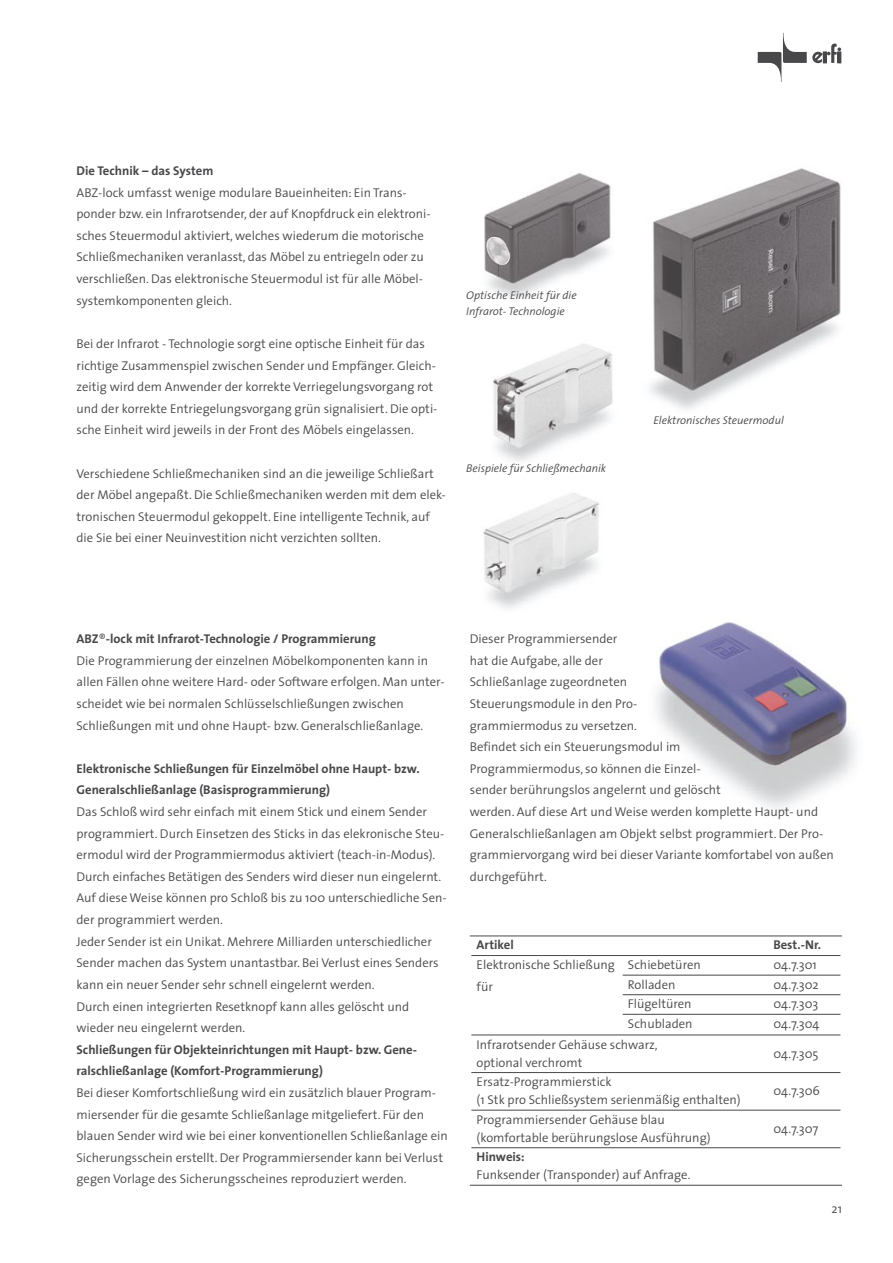
<style>
.page{position:relative;width:893px;height:1263px;background:#fff}
.page>*{position:absolute;margin:0;border:0;box-sizing:border-box;transform-origin:0 0}
.body{font:300 12.75px/21.6px "The Sans";color:#48484b}
.body_fett{font:700 12.75px/21.6px "The Sans";color:#48484b}
.body_12{font:300 12.75px/18px "The Sans";color:#48484b}
.bu{font:italic 300 11.25px/16.5px "The Sans";color:#48484b}
.s1{font-weight:300}
</style>
<div class="page">
<svg style="left:758px;top:33px;width:83px;height:49px"></svg>
<img style="left:656px;top:622px;width:201px;height:187px">
<img style="left:650px;top:168px;width:191px;height:242px">
<img style="left:493px;top:344px;width:120px;height:117px">
<img style="left:484px;top:172px;width:127px;height:127px">
<img style="left:483px;top:493px;width:116px;height:115px">
<hr style="left:470px;top:935px;width:152px;height:1px;background:#48484b">
<hr style="left:622px;top:935px;width:145px;height:1px;background:#48484b">
<hr style="left:767px;top:935px;width:75px;height:1px;background:#48484b">
<hr style="left:471px;top:955px;width:151px;height:1px;background:#48484b">
<hr style="left:622px;top:955px;width:145px;height:1px;background:#48484b">
<hr style="left:767px;top:955px;width:73px;height:1px;background:#48484b">
<hr style="left:623px;top:975px;width:144px;height:1px;background:#48484b">
<hr style="left:767px;top:975px;width:73px;height:1px;background:#48484b">
<hr style="left:623px;top:994px;width:144px;height:1px;background:#48484b">
<hr style="left:767px;top:994px;width:73px;height:1px;background:#48484b">
<hr style="left:623px;top:1014px;width:144px;height:1px;background:#48484b">
<hr style="left:767px;top:1014px;width:73px;height:1px;background:#48484b">
<hr style="left:471px;top:1034px;width:151px;height:1px;background:#48484b">
<hr style="left:622px;top:1034px;width:145px;height:1px;background:#48484b">
<hr style="left:767px;top:1034px;width:73px;height:1px;background:#48484b">
<hr style="left:471px;top:1072px;width:151px;height:1px;background:#48484b">
<hr style="left:622px;top:1072px;width:145px;height:1px;background:#48484b">
<hr style="left:767px;top:1072px;width:73px;height:1px;background:#48484b">
<hr style="left:471px;top:1110px;width:151px;height:1px;background:#48484b">
<hr style="left:622px;top:1110px;width:145px;height:1px;background:#48484b">
<hr style="left:767px;top:1110px;width:73px;height:1px;background:#48484b">
<hr style="left:471px;top:1147px;width:151px;height:1px;background:#48484b">
<hr style="left:622px;top:1147px;width:145px;height:1px;background:#48484b">
<hr style="left:767px;top:1147px;width:73px;height:1px;background:#48484b">
<hr style="left:470px;top:1185px;width:152px;height:1px;background:#48484b">
<hr style="left:622px;top:1185px;width:145px;height:1px;background:#48484b">
<hr style="left:767px;top:1185px;width:75px;height:1px;background:#48484b">
<p class="body_fett" style="left:77px;top:160px;width:138px">Die Technik – das System</p>
<p class="body" style="left:77px;top:181px;width:355px">ABZ-lock umfasst wenige modulare Baueinheiten: Ein Trans&shy;ponder bzw. ein Infrarotsender, der auf Knopfdruck ein elektroni&shy;sches Steuermodul aktiviert, welches wiederum die motorische Schließmechaniken veranlasst, das Möbel zu entriegeln oder zu verschließen. Das elektronische Steuermodul ist für alle Möbel&shy;systemkomponenten gleich.</p>
<p class="body" style="left:77px;top:332px;width:362px">Bei der Infrarot - Technologie sorgt eine optische Einheit für das richtige Zusammenspiel zwischen Sender und Empfänger. Gleich&shy;zeitig wird dem Anwender der korrekte Verriegelungsvorgang rot und der korrekte Entriegelungsvorgang grün signalisiert. Die opti&shy;sche Einheit wird jeweils in der Front des Möbels eingelassen.</p>
<p class="body" style="left:77px;top:462px;width:371px">Verschiedene Schließmechaniken sind an die jeweilige Schließart der Möbel angepaßt. Die Schließmechaniken werden mit dem elek&shy;tronischen Steuermodul gekoppelt. Eine intelligente Technik, auf die Sie bei einer Neuinvestition nicht verzichten sollten.</p>
<p class="bu" style="left:466px;top:286px;width:112px">Optische Einheit für die<br>Infrarot- Technologie</p>
<p class="bu" style="left:466px;top:460px;width:141px">Beispiele für Schließmechanik</p>
<p class="bu" style="left:653px;top:412px;width:132px">Elektronisches Steuermodul</p>
<p class="body_fett" style="left:77px;top:628px;width:301px">ABZ<span class="s1">®</span>-lock mit Infrarot-Technologie / Programmierung</p>
<p class="body" style="left:77px;top:649px;width:369px">Die Programmierung der einzelnen Möbelkomponenten kann in allen Fällen ohne weitere Hard- oder Software erfolgen. Man unter&shy;scheidet wie bei normalen Schlüsselschließungen zwischen Schließungen mit und ohne Haupt- bzw. Generalschließanlage.</p>
<p class="body_fett" style="left:77px;top:757px;width:345px">Elektronische Schließungen für Einzelmöbel ohne Haupt- bzw.<br>Generalschließanlage (Basisprogrammierung)</p>
<p class="body" style="left:77px;top:800px;width:372px">Das Schloß wird sehr einfach mit einem Stick und einem Sender programmiert. Durch Einsetzen des Sticks in das elekronische Steu&shy;ermodul wird der Programmiermodus aktiviert (teach-in-Modus).<br>Durch einfaches Betätigen des Senders wird dieser nun eingelernt.<br>Auf diese Weise können pro Schloß bis zu 100 unterschiedliche Sen&shy;der programmiert werden.</p>
<p class="body" style="left:77px;top:930px;width:364px">Jeder Sender ist ein Unikat. Mehrere Milliarden unterschiedlicher<br>Sender machen das System unantastbar. Bei Verlust eines Senders kann ein neuer Sender sehr schnell eingelernt werden.</p>
<p class="body" style="left:77px;top:995px;width:334px">Durch einen integrierten Resetknopf kann alles gelöscht und wieder neu eingelernt werden.</p>
<p class="body_fett" style="left:77px;top:1038px;width:342px">Schließungen für Objekteinrichtungen mit Haupt- bzw. Gene&shy;ralschließanlage (Komfort-Programmierung)</p>
<p class="body" style="left:77px;top:1081px;width:373px">Bei dieser Komfortschließung wird ein zusätzlich blauer Program&shy;miersender für die gesamte Schließanlage mitgeliefert. Für den blauen Sender wird wie bei einer konventionellen Schließanlage ein Sicherungsschein erstellt. Der Programmiersender kann bei Verlust gegen Vorlage des Sicherungsscheines reproduziert werden.</p>
<p class="body" style="left:470px;top:628px;width:365px">Dieser Programmiersender<br>hat die Aufgabe, alle der<br>Schließanlage zugeordneten<br>Steuerungsmodule in den Pro-<br>grammiermodus zu versetzen.<br>Befindet sich ein Steuerungsmodul im<br>Programmiermodus, so können die Einzel-<br>sender berührungslos angelernt und gelöscht<br>werden. Auf diese Art und Weise werden komplette Haupt- und Generalschließanlagen am Objekt selbst programmiert. Der Pro&shy;grammiervorgang wird bei dieser Variante komfortabel von außen durchgeführt.</p>
<p class="body_fett" style="left:477px;top:934px;width:39px">Artikel</p>
<p class="body_fett" style="left:773px;top:934px;width:49px">Best.-Nr.</p>
<p class="body" style="left:477px;top:953px;width:140px">Elektronische Schließung für</p>
<p class="body" style="left:628px;top:953px;width:74px">Schiebetüren</p>
<p class="body" style="left:773px;top:953px;width:45px">04.7.301</p>
<p class="body" style="left:628px;top:973px;width:49px">Rolladen</p>
<p class="body" style="left:773px;top:973px;width:47px">04.7.302</p>
<p class="body" style="left:628px;top:993px;width:65px">Flügeltüren</p>
<p class="body" style="left:773px;top:993px;width:47px">04.7.303</p>
<p class="body" style="left:628px;top:1013px;width:66px">Schubladen</p>
<p class="body" style="left:773px;top:1013px;width:48px">04.7.304</p>
<p class="body_12" style="left:477px;top:1035px;width:183px">Infrarotsender Gehäuse schwarz, optional verchromt</p>
<p class="body" style="left:773px;top:1042px;width:47px">04.7.305</p>
<p class="body_12" style="left:477px;top:1072px;width:266px">Ersatz-Programmierstick<br>(1 Stk pro Schließsystem serienmäßig enthalten)</p>
<p class="body" style="left:773px;top:1079px;width:48px">04.7.306</p>
<p class="body_12" style="left:477px;top:1110px;width:235px">Programmiersender Gehäuse blau (komfortable berührungslose Ausführung)</p>
<p class="body" style="left:773px;top:1117px;width:47px">04.7.307</p>
<p class="body_fett" style="left:477px;top:1146px;width:50px">Hinweis:</p>
<p class="body_12" style="left:477px;top:1165px;width:215px">Funksender (Transponder) auf Anfrage.</p>
<p class="body" style="left:831px;top:1197px;width:12px">21</p>
</div>
